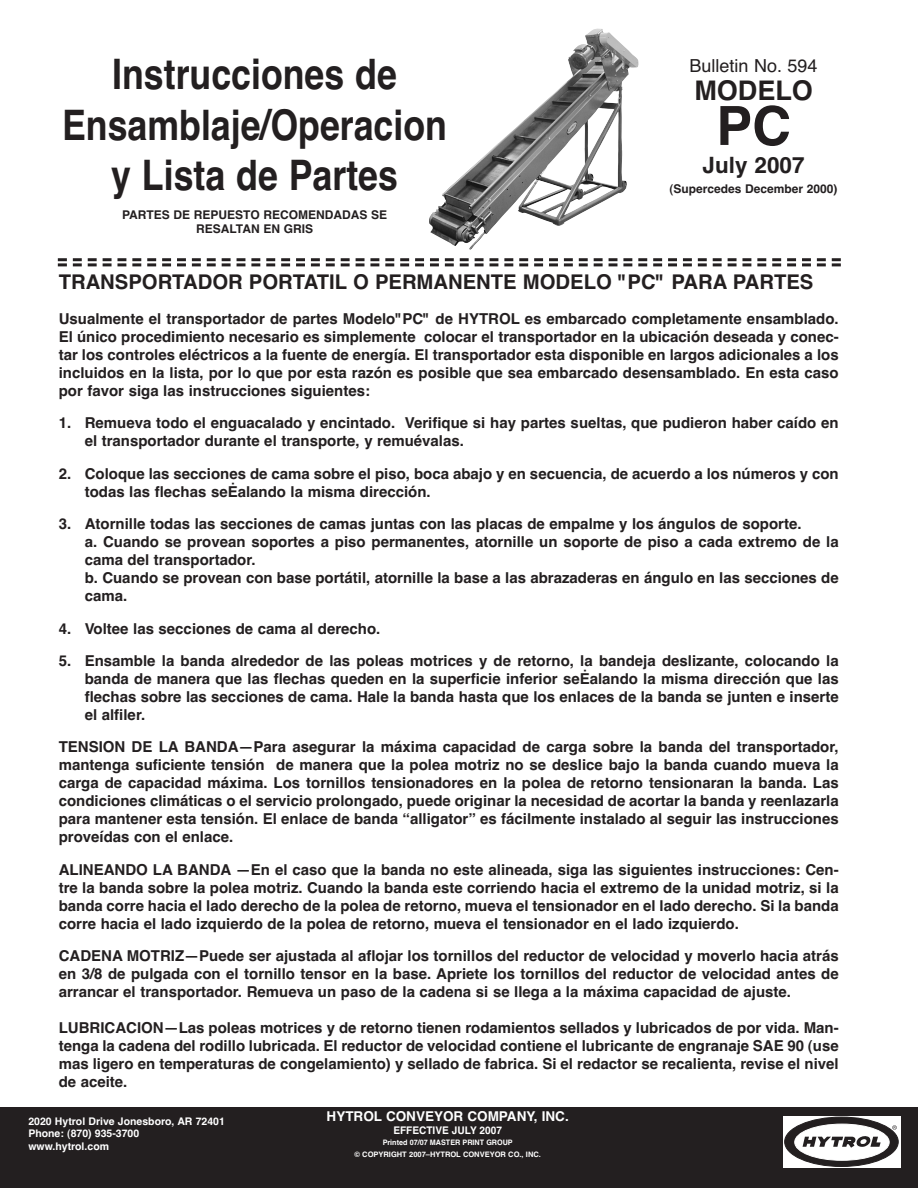
<style>
.page{position:relative;width:918px;height:1188px;background:#fff}
.page>*{position:absolute;margin:0;border:0;box-sizing:border-box;transform-origin:0 0}
.t1{font:700 54px "Helvetica CE";color:#231f20}
.t2{font:700 42px/50.4px "Helvetica CE";color:#231f20;text-align:center;scale:.85 1}
.t3{font:700 27px "Helvetica CE";color:#231f20}
.t4{font:700 22.5px "Helvetica CE";color:#231f20}
.t5{font:700 20.25px "Helvetica CE";color:#231f20}
.t6{font:18px "Helvetica CE";color:#231f20}
.t7{font:700 15px/18px "Helvetica CE";color:#231f20;text-align:justify}
.t8{font:700 13.5px "Helvetica CE";color:#fff}
.t9{font:700 12px/14.4px "Helvetica CE";color:#231f20;text-align:center}
.t10{font:700 10.5px/12.6px "Helvetica CE";color:#fff}
.t11{font:700 10.5px "Helvetica CE";color:#fff;scale:.96 1}
.t12{font:700 7.5px/12px "Helvetica CE";color:#fff;text-align:center;scale:.96 1}
</style>
<div class="page">
<img style="left:429px;top:29px;width:210px;height:221px">
<svg style="left:58px;top:258px;width:783px;height:8px"></svg>
<div style="left:0;top:1107px;width:918px;height:81px;background:#231f20"></div>
<div style="left:783px;top:1116px;width:117px;height:52px;background:#fff"></div>
<div style="left:785px;top:1117px;width:113px;height:50px;background:#231f20;border:1px solid #231f20;border-radius:50%"></div>
<div style="left:795px;top:1124px;width:94px;height:36px;background:#fff;border:1px solid #fff;border-radius:50%"></div>
<svg style="left:803px;top:1136px;width:78px;height:12px"></svg>
<svg style="left:892px;top:1125px;width:5px;height:5px"></svg>
<h2 class="t2" style="left:62px;top:54px;width:454px">Instrucciones de<br>Ensamblaje/Operacion y Lista de Partes</h2>
<p class="t9" style="left:122px;top:208px;width:266px">PARTES DE REPUESTO RECOMENDADAS SE<br>RESALTAN EN GRIS</p>
<p class="t6" style="left:690px;top:59px;width:130px">Bulletin No. 594</p>
<h3 class="t3" style="left:694px;top:81px;width:120px">MODELO</h3>
<h1 class="t1" style="left:716px;top:106px;width:77px">PC</h1>
<h3 class="t4" style="left:703px;top:157px;width:103px">July 2007</h3>
<p class="t9" style="left:670px;top:182px;width:170px">(Supercedes December 2000)</p>
<h3 class="t5" style="left:59px;top:274px;width:756px">TRANSPORTADOR PORTATIL O PERMANENTE MODELO "PC" PARA PARTES</h3>
<p class="t7" style="left:59px;top:311px;width:782px">Usualmente el transportador de partes Modelo"PC" de HYTROL es embarcado completamente ensamblado.<br>El único procedimiento necesario es simplemente colocar el transportador en la ubicación deseada y conec&shy;tar los controles eléctricos a la fuente de energía. El transportador esta disponible en largos adicionales a los incluidos en la lista, por lo que por esta razón es posible que sea embarcado desensamblado. En esta caso por favor siga las instrucciones siguientes:</p>
<p class="t7" style="left:85px;top:416px;width:756px;text-indent:-26px">1. Remueva todo el enguacalado y encintado. Verifique si hay partes sueltas, que pudieron haber caído en el transportador durante el transporte, y remuévalas.</p>
<p class="t7" style="left:85px;top:466px;width:755px;text-indent:-26px">2. Coloque las secciones de cama sobre el piso, boca abajo y en secuencia, de acuerdo a los números y con todas las flechas seĖalando la misma dirección.</p>
<p class="t7" style="left:85px;top:516px;width:755px;text-align:left;text-indent:-26px">3. Atornille todas las secciones de camas juntas con las placas de empalme y los ángulos de soporte.<br>a. Cuando se provean soportes a piso permanentes, atornille un soporte de piso a cada extremo de la cama del transportador.<br>b. Cuando se provean con base portátil, atornille la base a las abrazaderas en ángulo en las secciones de cama.</p>
<p class="t7" style="left:59px;top:621px;width:323px">4. Voltee las secciones de cama al derecho.</p>
<p class="t7" style="left:85px;top:653px;width:756px;text-indent:-26px">5. Ensamble la banda alrededor de las poleas motrices y de retorno, la bandeja deslizante, colocando la banda de manera que las flechas queden en la superficie inferior seĖalando la misma dirección que las flechas sobre las secciones de cama. Hale la banda hasta que los enlaces de la banda se junten e inserte el alfiler.</p>
<p class="t7" style="left:59px;top:740px;width:782px">TENSION DE LA BANDA—Para asegurar la máxima capacidad de carga sobre la banda del transportador, mantenga suficiente tensión de manera que la polea motriz no se deslice bajo la banda cuando mueva la carga de capacidad máxima. Los tornillos tensionadores en la polea de retorno tensionaran la banda. Las condiciones climáticas o el servicio prolongado, puede originar la necesidad de acortar la banda y reenlazarla para mantener esta tensión. El enlace de banda “alligator” es fácilmente instalado al seguir las instrucciones proveídas con el enlace.</p>
<p class="t7" style="left:59px;top:862px;width:782px">ALINEANDO LA BANDA —En el caso que la banda no este alineada, siga las siguientes instrucciones: Cen&shy;tre la banda sobre la polea motriz. Cuando la banda este corriendo hacia el extremo de la unidad motriz, si la banda corre hacia el lado derecho de la polea de retorno, mueva el tensionador en el lado derecho. Si la banda corre hacia el lado izquierdo de la polea de retorno, mueva el tensionador en el lado izquierdo.</p>
<p class="t7" style="left:59px;top:948px;width:782px">CADENA MOTRIZ—Puede ser ajustada al aflojar los tornillos del reductor de velocidad y moverlo hacia atrás en 3/8 de pulgada con el tornillo tensor en la base. Apriete los tornillos del reductor de velocidad antes de arrancar el transportador. Remueva un paso de la cadena si se llega a la máxima capacidad de ajuste.</p>
<p class="t7" style="left:59px;top:1020px;width:782px">LUBRICACION—Las poleas motrices y de retorno tienen rodamientos sellados y lubricados de por vida. Man&shy;tenga la cadena del rodillo lubricada. El reductor de velocidad contiene el lubricante de engranaje SAE 90 (use mas ligero en temperaturas de congelamiento) y sellado de fabrica. Si el redactor se recalienta, revise el nivel de aceite.</p>
<p class="t10" style="left:28px;top:1116px;width:198px">2020 Hytrol Drive Jonesboro, AR 72401<br>Phone: (870) 935-3700<br>www.hytrol.com</p>
<p class="t8" style="left:327px;top:1111px;width:244px">HYTROL CONVEYOR COMPANY, INC.</p>
<p class="t11" style="left:393px;top:1127px;width:115px">EFFECTIVE JULY 2007</p>
<p class="t12" style="left:354px;top:1137px;width:196px">Printed 07/07 MASTER PRINT GROUP<br>© COPYRIGHT 2007–HYTROL CONVEYOR CO., INC.</p>
</div>
